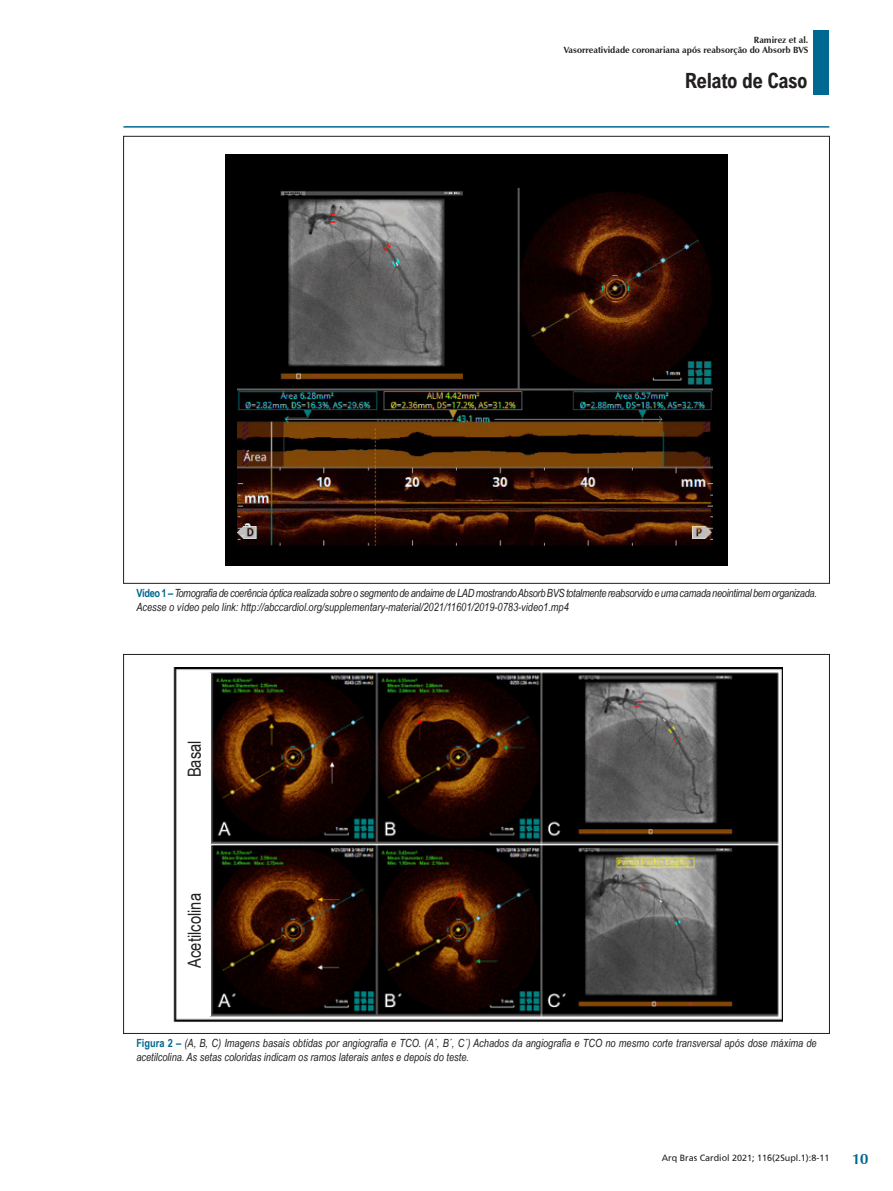
<style>
.page{position:relative;width:893px;height:1191px;background:#fff}
.page>*{position:absolute;margin:0;border:0;box-sizing:border-box;transform-origin:0 0}
.t1{font:700 21px "Arial Nova Cond";letter-spacing:-.02em;color:#231f20}
.t2{font:18px "Arial Narrow";color:#231f20}
.t3{font:700 15px "Zapf Humanist 601 BT";color:#006991}
._06_-_LEGENDA_FIGURA{font:italic 11.25px/13.5px "Arial Narrow";color:#231f20}
._06_-_LEGENDA_FIGURA-2{font:italic 11.25px "Arial Narrow";letter-spacing:-.025em;color:#231f20}
.t4{font:700 9px/10.8px "Zapf Humanist 601 BT";color:#231f20;text-align:right}
.t5{font:9px "Frutiger";color:#231f20}
.s1{font-weight:700;font-style:normal;color:#006991}
</style>
<div class="page">
<hr style="left:123px;top:126px;width:706px;height:2px;background:#006991">
<div style="left:813px;top:30px;width:16px;height:64px;background:#006991"></div>
<img style="left:173px;top:667px;width:609px;height:355px">
<div style="left:177px;top:674px;width:34px;height:170px;background:#fff"></div>
<div style="left:177px;top:845px;width:34px;height:170px;background:#fff"></div>
<img style="left:225px;top:155px;width:503px;height:410px">
<p class="t4" style="left:564px;top:34px;width:246px">Ramirez et al.<br>Vasorreatividade coronariana após reabsorção do Absorb BVS</p>
<h1 class="t1" style="left:685px;top:67px;width:125px">Relato de Caso</h1>
<p class="_06_-_LEGENDA_FIGURA-2" style="left:136px;top:585px;width:682px"><span class="s1">Vídeo 1 –</span> Tomografia de coerência óptica realizada sobre o segmento de andaime de LAD mostrando Absorb BVS totalmente reabsorvido e uma camada neointimal bem organizada.</p>
<p class="_06_-_LEGENDA_FIGURA" style="left:136px;top:599px;width:434px">Acesse o vídeo pelo link: http://abccardiol.org/supplementary-material/2021/11601/2019-0783-video1.mp4</p>
<p class="t2" style="left:181px;top:777px;width:38px;rotate:-90deg">Basal</p>
<p class="t2" style="left:181px;top:968px;width:76px;rotate:-90deg">Acetilcolina</p>
<p class="_06_-_LEGENDA_FIGURA" style="left:136px;top:1036px;width:682px"><span class="s1">Figura 2 –</span> (A, B, C) Imagens basais obtidas por angiografia e TCO. (A´, B´, C´) Achados da angiografia e TCO no mesmo corte transversal após dose máxima de acetilcolina. As setas coloridas indicam os ramos laterais antes e depois do teste.</p>
<p class="t5" style="left:662px;top:1153px;width:169px">Arq Bras Cardiol 2021; 116(2Supl.1):8-11</p>
<h3 class="t3" style="left:852px;top:1149px;width:18px">10</h3>
</div>
